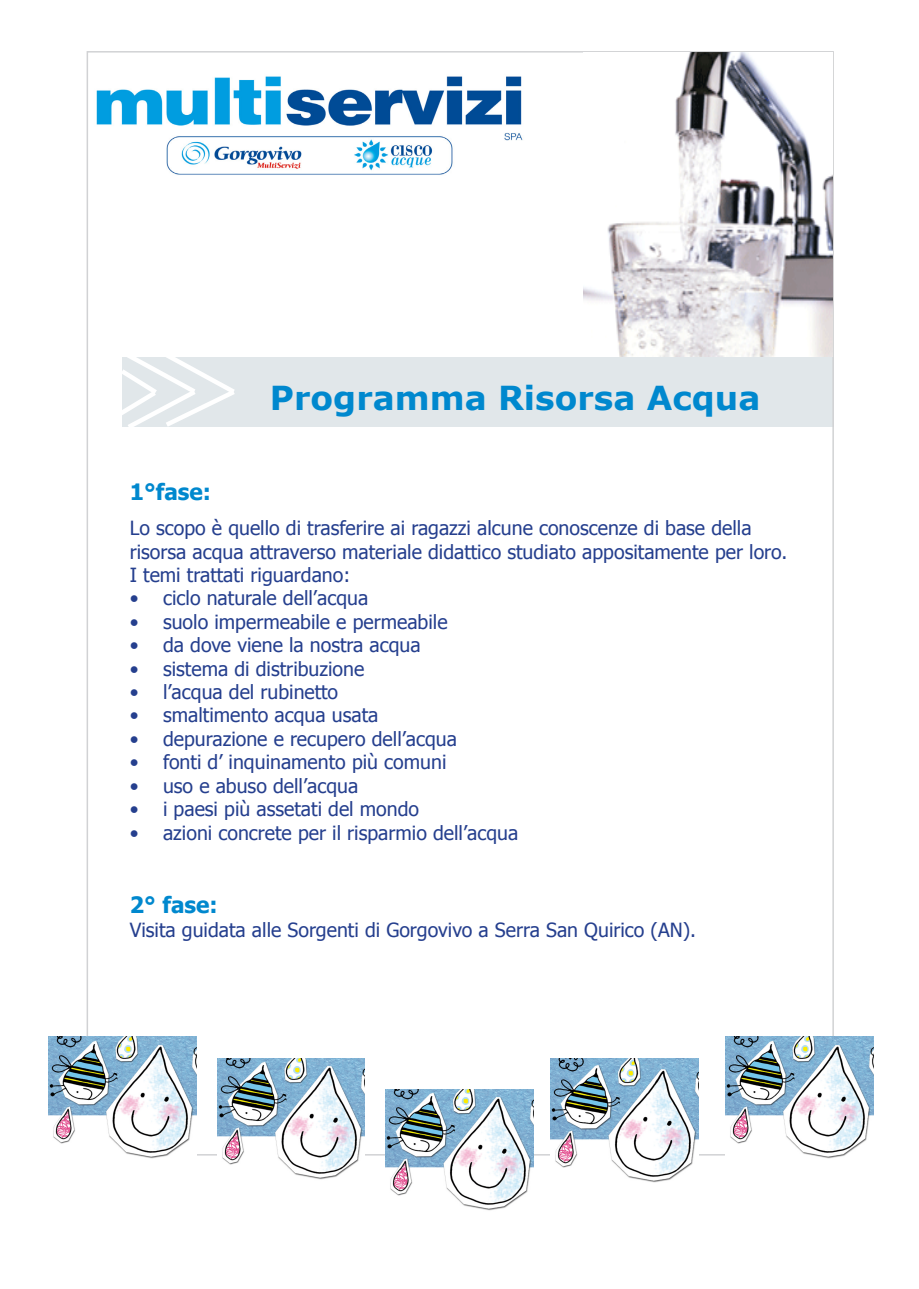
<style>
.page{position:relative;width:919px;height:1289px;background:#fff}
.page>*{position:absolute;margin:0;border:0;box-sizing:border-box;transform-origin:0 0}
.t1{font:700 33px "Verdana";color:#0088ce}
.t2{font:700 22.5px "Tahoma";color:#0088ce}
.t3{font:19.5px/23.4px "Tahoma";color:#253f8e}
</style>
<div class="page">
<img style="left:96px;top:76px;width:427px;height:99px">
<div style="left:122px;top:357px;width:711px;height:70px;background:#e1e7ea"></div>
<img style="left:583px;top:53px;width:249px;height:303px">
<img style="left:48px;top:1036px;width:148px;height:122px">
<img style="left:217px;top:1058px;width:148px;height:122px">
<img style="left:386px;top:1089px;width:147px;height:122px">
<img style="left:551px;top:1058px;width:147px;height:125px">
<img style="left:725px;top:1036px;width:148px;height:122px">
<svg style="left:122px;top:357px;width:113px;height:70px"></svg>
<p class="t1" style="left:270px;top:376px;width:492px">Programma Risorsa Acqua</p>
<p class="t2" style="left:130px;top:476px;width:83px">1°fase:</p>
<p class="t3" style="left:130px;top:515px;width:659px">Lo scopo è quello di trasferire ai ragazzi alcune conoscenze di base della risorsa acqua attraverso materiale didattico studiato appositamente per loro.</p>
<p class="t3" style="left:130px;top:562px;width:222px">I temi trattati riguardano:</p>
<p class="t3" style="left:130px;top:585px;width:240px">• ciclo naturale dell’acqua</p>
<p class="t3" style="left:130px;top:609px;width:319px">• suolo impermeabile e permeabile</p>
<p class="t3" style="left:130px;top:632px;width:292px">• da dove viene la nostra acqua</p>
<p class="t3" style="left:130px;top:656px;width:236px">• sistema di distribuzione</p>
<p class="t3" style="left:130px;top:679px;width:210px">• l’acqua del rubinetto</p>
<p class="t3" style="left:130px;top:702px;width:250px">• smaltimento acqua usata</p>
<p class="t3" style="left:130px;top:726px;width:329px">• depurazione e recupero dell’acqua</p>
<p class="t3" style="left:130px;top:749px;width:318px">• fonti d’ inquinamento più comuni</p>
<p class="t3" style="left:130px;top:773px;width:230px">• uso e abuso dell’acqua</p>
<p class="t3" style="left:130px;top:796px;width:291px">• i paesi più assetati del mondo</p>
<p class="t3" style="left:130px;top:819px;width:390px">• azioni concrete per il risparmio dell’acqua</p>
<p class="t2" style="left:130px;top:889px;width:89px">2° fase:</p>
<p class="t3" style="left:130px;top:917px;width:568px">Visita guidata alle Sorgenti di Gorgovivo a Serra San Quirico (AN).</p>
</div>
